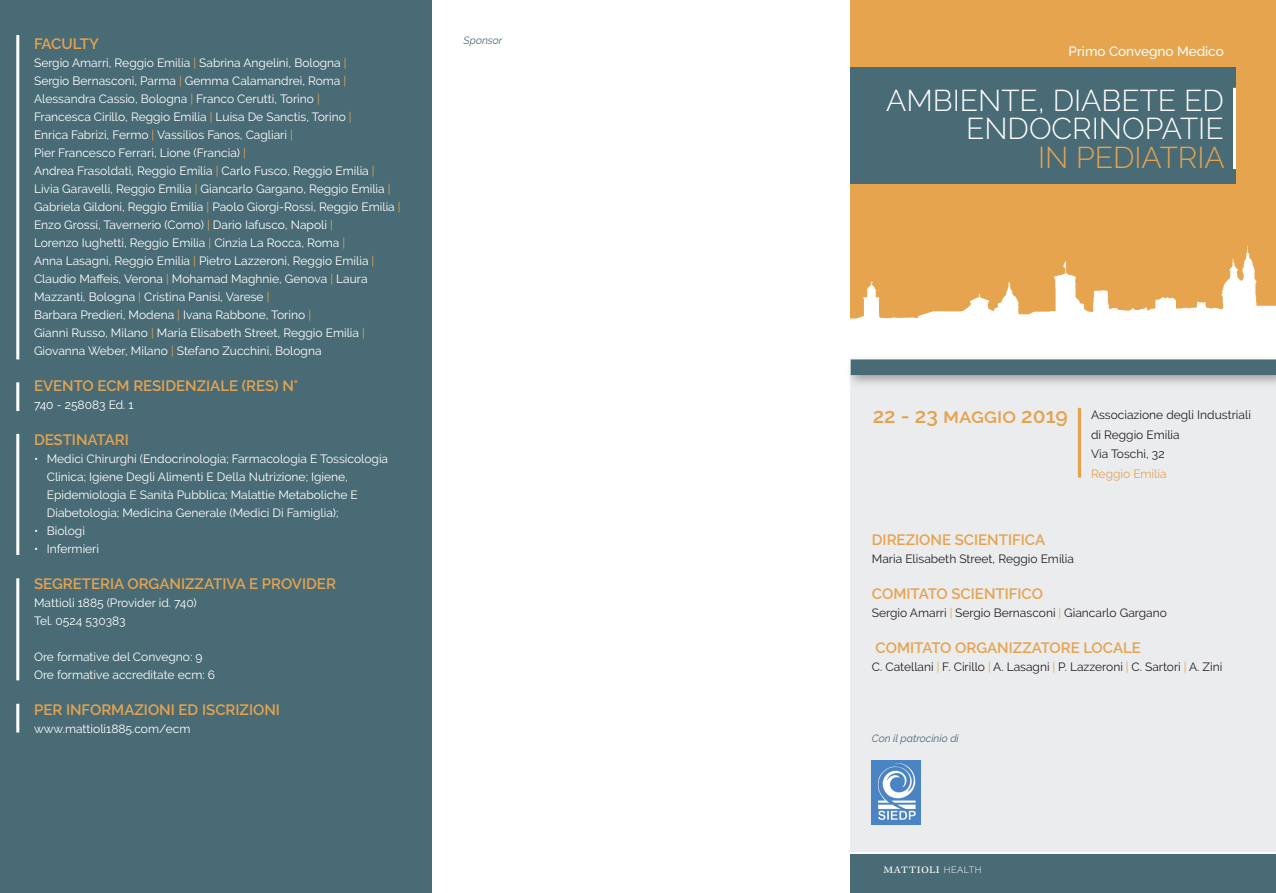
<style>
.page{position:relative;width:1276px;height:893px;background:#fff}
.page>*{position:absolute;margin:0;border:0;box-sizing:border-box;transform-origin:0 0}
.t1{font:300 30px/28.5px "Raleway";color:#fff;text-align:right}
.t2{font:300 30px "Raleway";color:#e6a34e}
.t3{font:600 21px "Raleway";color:#e6a34e}
.t4{font:600 15px "Raleway";color:#e6a34e}
.t5{font:14.25px "Mattioli 1885 Light SC";color:#fff}
.t6{font:500 13.5px "Raleway";color:#fff}
.t7{font:12px/18px "Raleway";color:#fff}
.t8{font:12px/19.5px "Raleway";color:#231f20}
.t9{font:12px "Raleway";color:#e6a34e}
.t10{font:italic 10.5px "Raleway";color:#496b76}
.s1{color:#e6a34e}
.s2{font-family:"Raleway";font-weight:300;font-size:9.15px}
</style>
<div class="page">
<div style="left:850px;top:369px;width:426px;height:482px;background:#ebecee"></div>
<img style="left:850px;top:0;width:426px;height:319px">
<div style="left:850px;top:67px;width:386px;height:116px;background:#496b76"></div>
<div style="left:846px;top:355px;width:430px;height:33px;background:#231f20;opacity:.35"></div>
<div style="left:851px;top:360px;width:424px;height:14px;background:#496b76"></div>
<div style="left:850px;top:359px;width:426px;height:16px;border:2px solid #496b76"></div>
<div style="left:850px;top:855px;width:426px;height:38px;background:#496b76"></div>
<hr style="left:1078px;top:408px;width:3px;height:70px;background:#e6a34e">
<hr style="left:1233px;top:88px;width:3px;height:81px;background:#fff">
<div style="left:0;top:0;width:432px;height:893px;background:#496b76"></div>
<hr style="left:16px;top:35px;width:3px;height:324px;background:#fff">
<hr style="left:16px;top:434px;width:3px;height:121px;background:#fff">
<hr style="left:16px;top:578px;width:3px;height:102px;background:#fff">
<hr style="left:16px;top:382px;width:3px;height:29px;background:#fff">
<hr style="left:16px;top:704px;width:3px;height:28px;background:#fff">
<img style="left:872px;top:760px;width:48px;height:64px">
<p class="t4" style="left:34px;top:35px;width:66px">FACULTY</p>
<p class="t7" style="left:34px;top:54px;width:368px">Sergio Amarri, Reggio Emilia <span class="s1">|</span> Sabrina Angelini, Bologna <span class="s1">|<br></span>Sergio Bernasconi, Parma <span class="s1">|</span> Gemma Calamandrei, Roma <span class="s1">| </span>Alessandra Cassio, Bologna <span class="s1">|</span> Franco Cerutti, Torino <span class="s1">|<br></span>Francesca Cirillo, Reggio Emilia <span class="s1">|</span> Luisa De Sanctis, Torino <span class="s1">|<br></span>Enrica Fabrizi, Fermo <span class="s1">|</span> Vassilios Fanos, Cagliari <span class="s1">|<br></span>Pier Francesco Ferrari, Lione (Francia) <span class="s1">|<br></span>Andrea Frasoldati, Reggio Emilia <span class="s1">|</span> Carlo Fusco, Reggio Emilia <span class="s1">| </span>Livia Garavelli, Reggio Emilia <span class="s1">|</span> Giancarlo Gargano, Reggio Emilia <span class="s1">| </span>Gabriela Gildoni, Reggio Emilia <span class="s1">|</span> Paolo Giorgi-Rossi, Reggio Emilia <span class="s1">| </span>Enzo Grossi, Tavernerio (Como) <span class="s1">|</span> Dario Iafusco, Napoli <span class="s1">|<br></span>Lorenzo Iughetti, Reggio Emilia <span class="s1">|</span> Cinzia La Rocca, Roma <span class="s1">|<br></span>Anna Lasagni, Reggio Emilia <span class="s1">|</span> Pietro Lazzeroni, Reggio Emilia <span class="s1">| </span>Claudio Maffeis, Verona <span class="s1">|</span> Mohamad Maghnie, Genova <span class="s1">|</span> Laura Mazzanti, Bologna <span class="s1">|</span> Cristina Panisi, Varese <span class="s1">|<br></span>Barbara Predieri, Modena <span class="s1">|</span> Ivana Rabbone, Torino <span class="s1">|<br></span>Gianni Russo, Milano <span class="s1">|</span> Maria Elisabeth Street, Reggio Emilia <span class="s1">| </span>Giovanna Weber, Milano <span class="s1">|</span> Stefano Zucchini, Bologna</p>
<p class="t4" style="left:34px;top:377px;width:265px">EVENTO ECM RESIDENZIALE (RES) N°</p>
<p class="t7" style="left:34px;top:396px;width:101px">740 - 258083 Ed. 1</p>
<p class="t4" style="left:34px;top:431px;width:96px">DESTINATARI</p>
<p class="t7" style="left:47px;top:450px;width:343px;text-indent:-13px">• Medici Chirurghi (Endocrinologia; Farmacologia E Tossicologia Clinica; Igiene Degli Alimenti E Della Nutrizione; Igiene, Epidemiologia E Sanità Pubblica; Malattie Metaboliche E Diabetologia; Medicina Generale (Medici Di Famiglia);</p>
<p class="t7" style="left:34px;top:522px;width:52px">• Biologi</p>
<p class="t7" style="left:34px;top:540px;width:67px">• Infermieri</p>
<p class="t4" style="left:34px;top:575px;width:303px">SEGRETERIA ORGANIZZATIVA E PROVIDER</p>
<p class="t7" style="left:34px;top:594px;width:164px">Mattioli 1885 (Provider id. 740)<br>Tel. 0524 530383</p>
<p class="t7" style="left:34px;top:648px;width:182px">Ore formative del Convegno: 9<br>Ore formative accreditate ecm: 6</p>
<p class="t4" style="left:34px;top:701px;width:247px">PER INFORMAZIONI ED ISCRIZIONI</p>
<p class="t7" style="left:34px;top:720px;width:158px">www.mattioli1885.com/ecm</p>
<p class="t10" style="left:463px;top:34px;width:40px">Sponsor</p>
<p class="t6" style="left:1068px;top:44px;width:157px">Primo Convegno Medico</p>
<h1 class="t1" style="left:886px;top:86px;width:339px">AMBIENTE, DIABETE ED<br>ENDOCRINOPATIE</h1>
<h1 class="t2" style="left:1038px;top:140px;width:188px">IN PEDIATRIA</h1>
<h2 class="t3" style="left:872px;top:403px;width:197px">22 - 23 maggio 2019</h2>
<p class="t8" style="left:1091px;top:405px;width:161px">Associazione degli Industriali di Reggio Emilia<br>Via Toschi, 32</p>
<p class="t9" style="left:1091px;top:466px;width:77px">Reggio Emilia</p>
<p class="t4" style="left:872px;top:531px;width:175px">DIREZIONE SCIENTIFICA</p>
<p class="t8" style="left:872px;top:549px;width:204px">Maria Elisabeth Street, Reggio Emilia</p>
<p class="t4" style="left:872px;top:585px;width:173px">COMITATO SCIENTIFICO</p>
<p class="t8" style="left:872px;top:603px;width:296px">Sergio Amarri <span class="s1">|</span> Sergio Bernasconi <span class="s1">|</span> Giancarlo Gargano</p>
<p class="t4" style="left:875px;top:639px;width:267px">COMITATO ORGANIZZATORE LOCALE</p>
<p class="t8" style="left:872px;top:657px;width:352px">C. Catellani <span class="s1">|</span> F. Cirillo <span class="s1">|</span> A. Lasagni <span class="s1">|</span> P. Lazzeroni <span class="s1">|</span> C. Sartori <span class="s1">|</span> A. Zini</p>
<p class="t10" style="left:872px;top:732px;width:88px">Con il patrocinio di</p>
<p class="t5" style="left:883px;top:859px;width:100px">mattioli <span class="s2">HEALTH</span></p>
</div>
